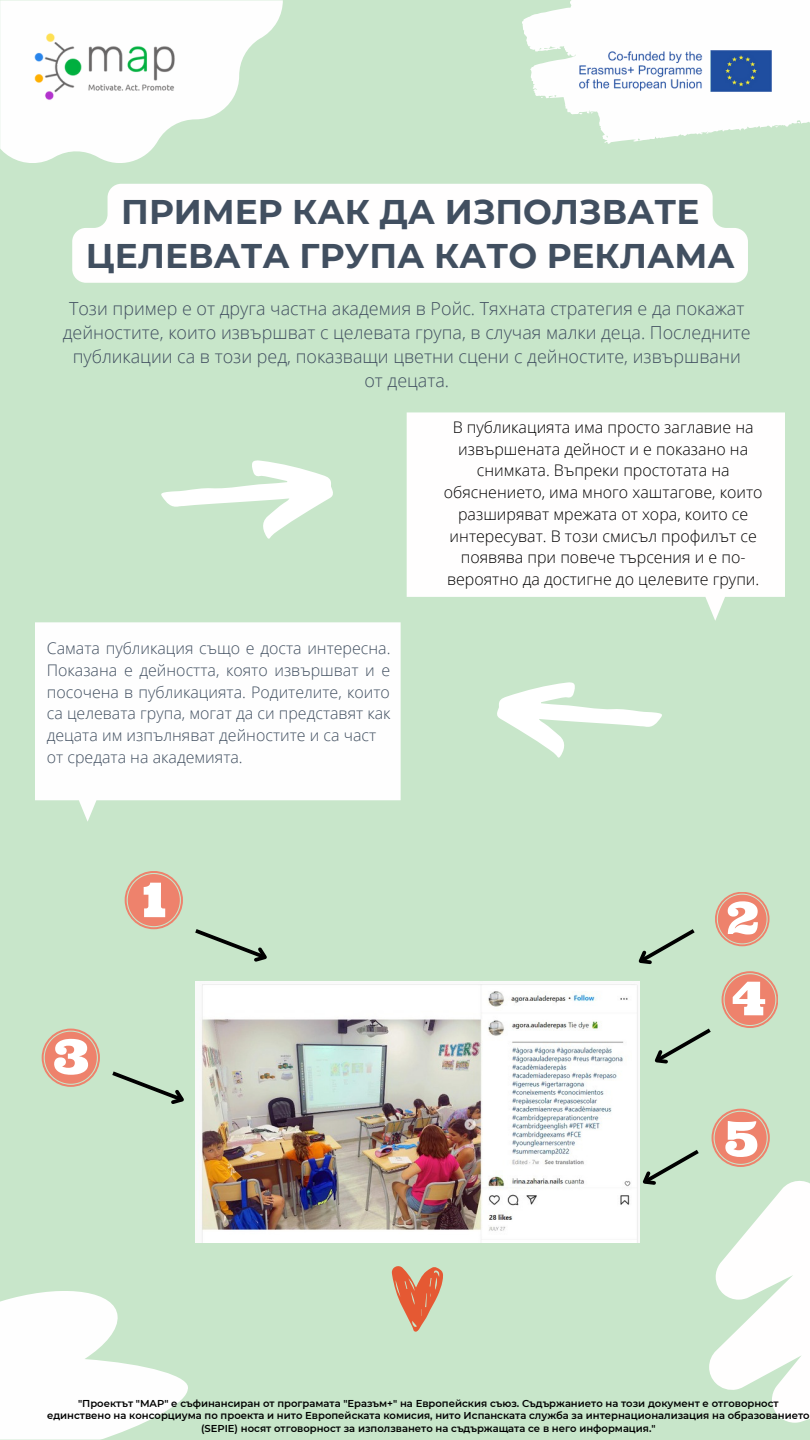
<style>
.page{position:relative;width:810px;height:1440px;background:#c8e6ca}
.page>*{position:absolute;margin:0;border:0;box-sizing:border-box;transform-origin:0 0}
.t1{font:700 34.2px/44.2px "Montserrat";color:#414f60;text-align:center}
.t2{font:300 18px/24px "Open Sans";color:#414f60;text-align:center}
.t3{font:300 16px/21.8px "Open Sans";color:#000;text-align:center}
.t4{font:300 16px/21.8px "Open Sans";color:#414f60}
.t5{font:600 10px/12.8px "Montserrat";color:#000;text-align:center}
</style>
<div class="page">
<svg style="left:0;top:0;width:283px;height:163px;fill:#fefefe"></svg>
<svg style="left:0;top:1291px;width:188px;height:149px;fill:#fefefe"></svg>
<svg style="left:391px;top:1266px;width:52px;height:66px"></svg>
<svg style="left:709px;top:1181px;width:101px;height:242px;fill:#fffefe"></svg>
<img style="left:35px;top:31px;width:141px;height:70px">
<svg style="left:522px;top:0;width:288px;height:144px;fill:#fefefe"></svg>
<img style="left:580px;top:51px;width:191px;height:41px">
<svg style="left:42px;top:1029px;width:58px;height:58px"></svg>
<svg style="left:125px;top:871px;width:58px;height:58px"></svg>
<svg style="left:112px;top:1071px;width:72px;height:33px"></svg>
<svg style="left:161px;top:460px;width:172px;height:79px"></svg>
<svg style="left:195px;top:929px;width:72px;height:33px"></svg>
<svg style="left:638px;top:929px;width:57px;height:36px"></svg>
<svg style="left:639px;top:1146px;width:60px;height:41px"></svg>
<svg style="left:654px;top:1028px;width:57px;height:36px"></svg>
<svg style="left:497px;top:682px;width:165px;height:76px"></svg>
<svg style="left:407px;top:412px;width:378px;height:209px;background:#f8fbf8"></svg>
<svg style="left:35px;top:622px;width:366px;height:200px;background:#f8fbf8"></svg>
<svg style="left:712px;top:1109px;width:58px;height:58px"></svg>
<svg style="left:715px;top:892px;width:55px;height:54px"></svg>
<svg style="left:722px;top:971px;width:56px;height:57px"></svg>
<img style="left:195px;top:982px;width:444px;height:260px">
<div style="left:72px;top:184px;width:676px;height:99px;background:#fffefe"></div>
<h1 class="t1" style="left:86px;top:190px;width:650px">ПРИМЕР КАК ДА ИЗПОЛЗВАТЕ<br>ЦЕЛЕВАТА ГРУПА КАТО РЕКЛАМА</h1>
<p class="t2" style="left:63px;top:296px;width:690px">Този пример е от друга частна академия в Ройс. Тяхната стратегия е да покажат дейностите, които извършват с целевата група, в случая малки деца. Последните публикации са в този ред, показващи цветни сцени с дейностите, извършвани от децата.</p>
<p class="t4" style="left:47px;top:637px;width:345px">Самата публикация също е доста интересна.<br>Показана е дейността, която извършват и е посочена в публикацията. Родителите, които са целевата група, могат да си представят как децата им изпълняват дейностите и са част от средата на академията.</p>
<p class="t3" style="left:444px;top:416px;width:320px">В публикацията има просто заглавие на извършената дейност и е показано на снимката. Въпреки простотата на обяснението, има много хаштагове, които разширяват мрежата от хора, които се интересуват. В този смисъл профилът се появява при повече търсения и е по&shy;вероятно да достигне до целевите групи.</p>
<p class="t5" style="left:47px;top:1397px;width:764px">"Проектът "MAP" е съфинансиран от програмата "Еразъм+" на Европейския съюз. Съдържанието на този документ е отговорност единствено на консорциума по проекта и нито Европейската комисия, нито Испанската служба за интернационализация на образованието (SEPIE) носят отговорност за използването на съдържащата се в него информация."</p>
</div>
